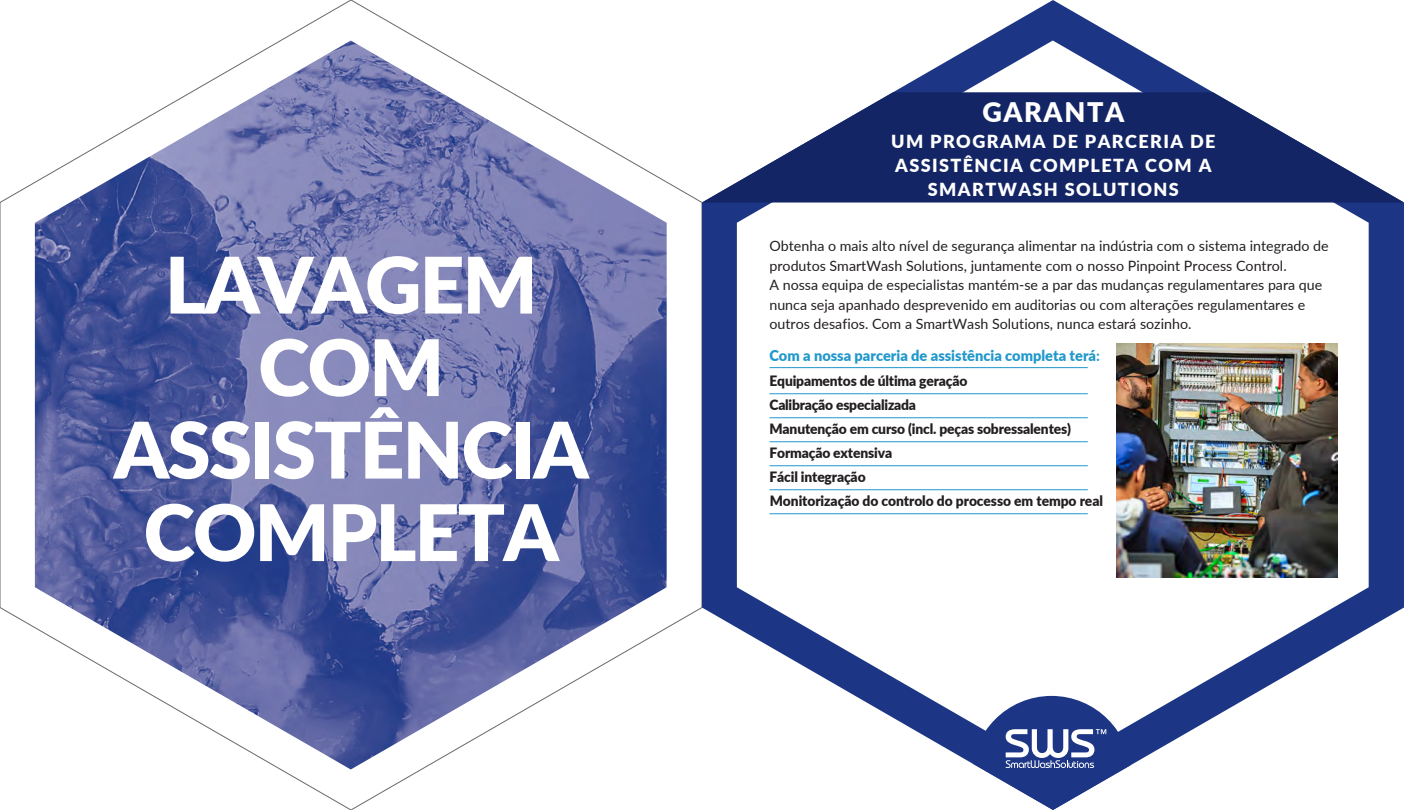
<style>
.page{position:relative;width:1404px;height:810px;background:#fff}
.page>*{position:absolute;margin:0;border:0;box-sizing:border-box;transform-origin:0 0}
.outer_titles{font:900 78px/82.5px "Lato";letter-spacing:-.025em;color:#fff;text-align:center}
.headers{font:900 27px "Lato";letter-spacing:.06em;color:#fff}
.headers-2{font:900 18px/24px "Lato";letter-spacing:.08em;color:#fff;text-align:center}
.Hex_body_copy{font:900 15px "Lato";color:#2198cc}
.Hex_body_copy-2{font:14.25px/19.5px "Lato";color:#231f20}
.bullet_list{font:900 14.25px "Lato";letter-spacing:-.01em;color:#231f20}
.s1{font-weight:700}
</style>
<div class="page">
<img style="left:35px;top:40px;width:632px;height:730px">
<svg style="left:702px;top:0;width:702px;height:628px;fill:#1c3685"></svg>
<svg style="left:737px;top:40px;width:632px;height:725px"></svg>
<svg style="left:702px;top:92px;width:702px;height:111px;fill:#132564"></svg>
<svg style="left:972px;top:696px;width:159px;height:114px"></svg>
<hr style="left:770px;top:367px;width:318px;height:1px;background:#2198cc">
<hr style="left:770px;top:393px;width:318px;height:1px;background:#2198cc">
<hr style="left:770px;top:417px;width:318px;height:1px;background:#2198cc">
<hr style="left:770px;top:441px;width:318px;height:1px;background:#2198cc">
<hr style="left:770px;top:465px;width:318px;height:1px;background:#2198cc">
<hr style="left:770px;top:489px;width:318px;height:1px;background:#2198cc">
<hr style="left:770px;top:513px;width:318px;height:1px;background:#2198cc">
<img style="left:1117px;top:344px;width:221px;height:234px">
<p class="outer_titles" style="left:114px;top:240px;width:477px">LAVAGEM<br>COM<br>ASSISTÊNCIA<br>COMPLETA</p>
<p class="headers" style="left:982px;top:92px;width:143px">GARANTA</p>
<p class="headers-2" style="left:891px;top:129px;width:326px">UM PROGRAMA DE PARCERIA DE<br>ASSISTÊNCIA COMPLETA COM A<br>SMARTWASH SOLUTIONS</p>
<p class="Hex_body_copy-2" style="left:769px;top:236px;width:561px">Obtenha o mais alto nível de segurança alimentar na indústria com o sistema integrado de produtos SmartWash Solutions, juntamente com o nosso Pinpoint Process Control.<br>A nossa equipa de especialistas mantém-se a par das mudanças regulamentares para que nunca seja apanhado desprevenido em auditorias ou com alterações regulamentares e outros desafios. Com a SmartWash Solutions, nunca estará sozinho.</p>
<p class="Hex_body_copy" style="left:769px;top:344px;width:332px">Com a nossa parceria de assistência completa terá<span class="s1">:</span></p>
<p class="bullet_list" style="left:770px;top:370px;width:199px">Equipamentos de última geração</p>
<p class="bullet_list" style="left:770px;top:394px;width:148px">Calibração especializada</p>
<p class="bullet_list" style="left:770px;top:418px;width:303px">Manutenção em curso (incl. peças sobressalentes)</p>
<p class="bullet_list" style="left:770px;top:442px;width:124px">Formação extensiva</p>
<p class="bullet_list" style="left:770px;top:466px;width:98px">Fácil integração</p>
<p class="bullet_list" style="left:770px;top:490px;width:335px">Monitorização do controlo do processo em tempo real</p>
</div>
